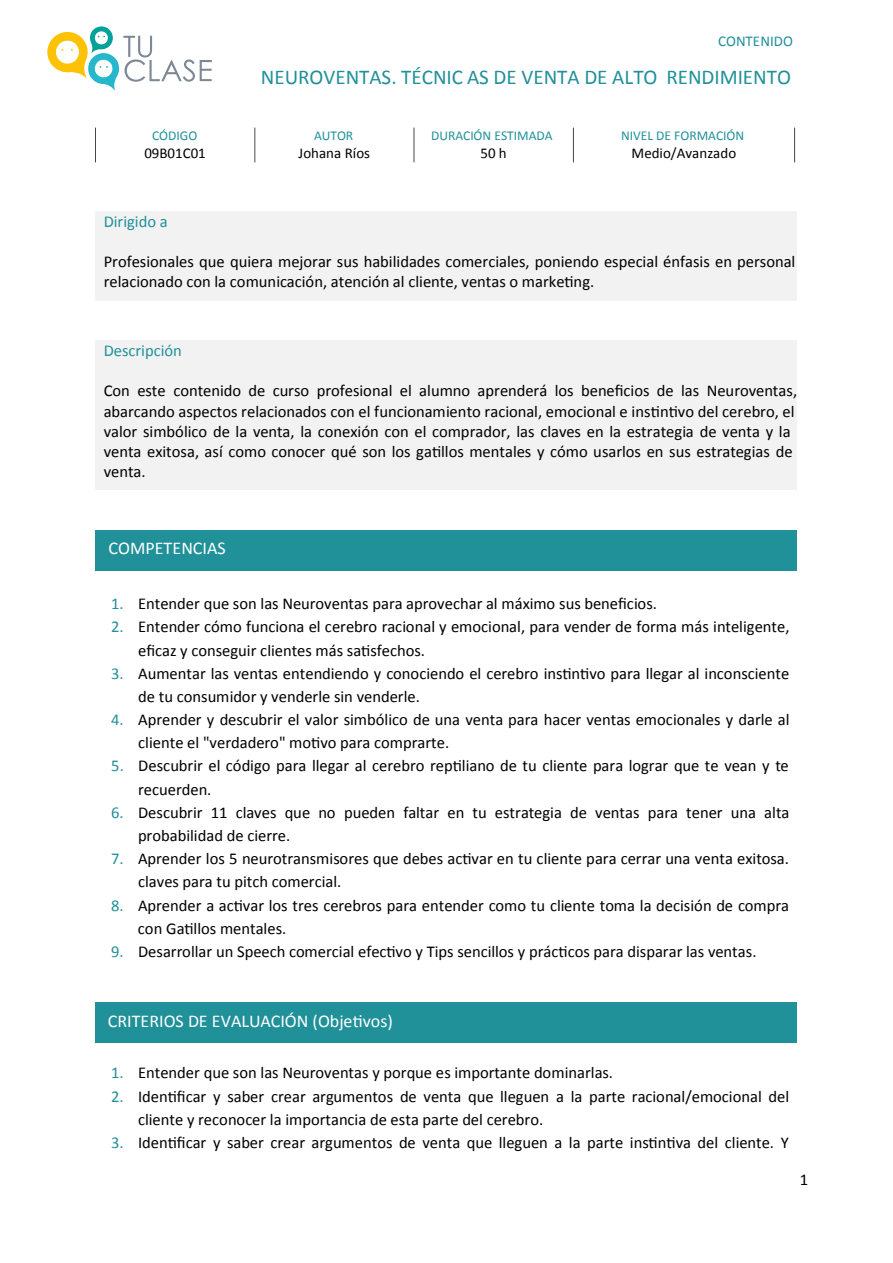
<style>
.page{position:relative;width:893px;height:1263px;background:#fff}
.page>*{position:absolute;margin:0;border:0;box-sizing:border-box;transform-origin:0 0}
.t1{font:21px "Calibri";color:#209099}
.t2{font:18px "Calibri";color:#fff}
.t3{font:16.5px/20.1px "Calibri";color:#000}
.t4{font:16.5px "Calibri";color:#209099}
.t5{font:15px "Calibri";color:#000}
.t6{font:15px "Calibri";color:#209099}
.t7{font:13.5px "Calibri";color:#209099}
.s1{color:#209099}
</style>
<div class="page">
<div style="left:96px;top:211px;width:701px;height:90px;background:#f2f2f2"></div>
<div style="left:96px;top:340px;width:701px;height:150px;background:#f2f2f2"></div>
<div style="left:96px;top:530px;width:701px;height:40px;background:#209099"></div>
<div style="left:96px;top:1002px;width:701px;height:41px;background:#209099"></div>
<hr style="left:95px;top:128px;width:1px;height:34px;background:#000">
<hr style="left:255px;top:128px;width:1px;height:34px;background:#000">
<hr style="left:414px;top:128px;width:1px;height:34px;background:#000">
<hr style="left:573px;top:128px;width:1px;height:34px;background:#000">
<hr style="left:794px;top:128px;width:1px;height:34px;background:#000">
<svg style="left:47px;top:26px;width:165px;height:65px"></svg>
<p class="t7" style="left:152px;top:128px;width:47px">CÓDIGO</p>
<p class="t5" style="left:144px;top:144px;width:63px">09B01C01</p>
<p class="t6" style="left:718px;top:32px;width:76px">CONTENIDO</p>
<p class="t1" style="left:261px;top:64px;width:532px">NEUROVENTAS. TÉCNIC AS DE VENTA DE ALTO RENDIMIENTO</p>
<p class="t7" style="left:314px;top:128px;width:41px">AUTOR</p>
<p class="t5" style="left:298px;top:144px;width:73px">Johana Ríos</p>
<p class="t7" style="left:431px;top:128px;width:123px">DURACIÓN ESTIMADA</p>
<p class="t5" style="left:480px;top:144px;width:28px">50 h</p>
<p class="t7" style="left:621px;top:128px;width:125px">NIVEL DE FORMACIÓN</p>
<p class="t5" style="left:632px;top:144px;width:106px">Medio/Avanzado</p>
<p class="t4" style="left:104px;top:211px;width:66px">Dirigido a</p>
<p class="t3" style="left:104px;top:251px;width:693px">Profesionales que quiera mejorar sus habilidades comerciales, poniendo especial énfasis en personal relacionado con la comunicación, atención al cliente, ventas o marketing.</p>
<p class="t4" style="left:104px;top:340px;width:80px">Descripción</p>
<p class="t3" style="left:104px;top:380px;width:695px">Con este contenido de curso profesional el alumno aprenderá los beneficios de las Neuroventas, abarcando aspectos relacionados con el funcionamiento racional, emocional e instintivo del cerebro, el valor simbólico de la venta, la conexión con el comprador, las claves en la estrategia de venta y la venta exitosa, así como conocer qué son los gatillos mentales y cómo usarlos en sus estrategias de venta.</p>
<p class="t2" style="left:109px;top:537px;width:119px">COMPETENCIAS</p>
<p class="t3" style="left:111px;top:593px;width:548px"><span class="s1">1.</span> Entender que son las Neuroventas para aprovechar al máximo sus beneficios.</p>
<p class="t3" style="left:138px;top:614px;width:653px;line-height:23.2px;text-indent:-27px"><span class="s1">2.</span> Entender cómo funciona el cerebro racional y emocional, para vender de forma más inteligente, eficaz y conseguir clientes más satisfechos.</p>
<p class="t3" style="left:138px;top:661px;width:653px;line-height:23.1px;text-indent:-27px"><span class="s1">3.</span> Aumentar las ventas entendiendo y conociendo el cerebro instintivo para llegar al inconsciente de tu consumidor y venderle sin venderle.</p>
<p class="t3" style="left:138px;top:707px;width:653px;line-height:23.2px;text-indent:-27px"><span class="s1">4.</span> Aprender y descubrir el valor simbólico de una venta para hacer ventas emocionales y darle al cliente el "verdadero" motivo para comprarte.</p>
<p class="t3" style="left:138px;top:753px;width:652px;line-height:23.2px;text-indent:-27px"><span class="s1">5.</span> Descubrir el código para llegar al cerebro reptiliano de tu cliente para lograr que te vean y te recuerden.</p>
<p class="t3" style="left:138px;top:800px;width:653px;line-height:23.1px;text-indent:-27px"><span class="s1">6.</span> Descubrir 11 claves que no pueden faltar en tu estrategia de ventas para tener una alta probabilidad de cierre.</p>
<p class="t3" style="left:138px;top:846px;width:653px;line-height:23.2px;text-indent:-27px"><span class="s1">7.</span> Aprender los 5 neurotransmisores que debes activar en tu cliente para cerrar una venta exitosa. claves para tu pitch comercial.</p>
<p class="t3" style="left:138px;top:893px;width:653px;line-height:23.1px;text-indent:-27px"><span class="s1">8.</span> Aprender a activar los tres cerebros para entender como tu cliente toma la decisión de compra con Gatillos mentales.</p>
<p class="t3" style="left:111px;top:940px;width:647px"><span class="s1">9.</span> Desarrollar un Speech comercial efectivo y Tips sencillos y prácticos para disparar las ventas.</p>
<p class="t2" style="left:108px;top:1010px;width:287px">CRITERIOS DE EVALUACIÓN (Objetivos)</p>
<p class="t3" style="left:111px;top:1062px;width:503px"><span class="s1">1.</span> Entender que son las Neuroventas y porque es importante dominarlas.</p>
<p class="t3" style="left:138px;top:1084px;width:653px;line-height:23.2px;text-indent:-27px"><span class="s1">2.</span> Identificar y saber crear argumentos de venta que lleguen a la parte racional/emocional del cliente y reconocer la importancia de esta parte del cerebro.</p>
<p class="t3" style="left:111px;top:1132px;width:679px"><span class="s1">3.</span> Identificar y saber crear argumentos de venta que lleguen a la parte instintiva del cliente. Y</p>
<p class="t3" style="left:800px;top:1169px;width:10px">1</p>
</div>
